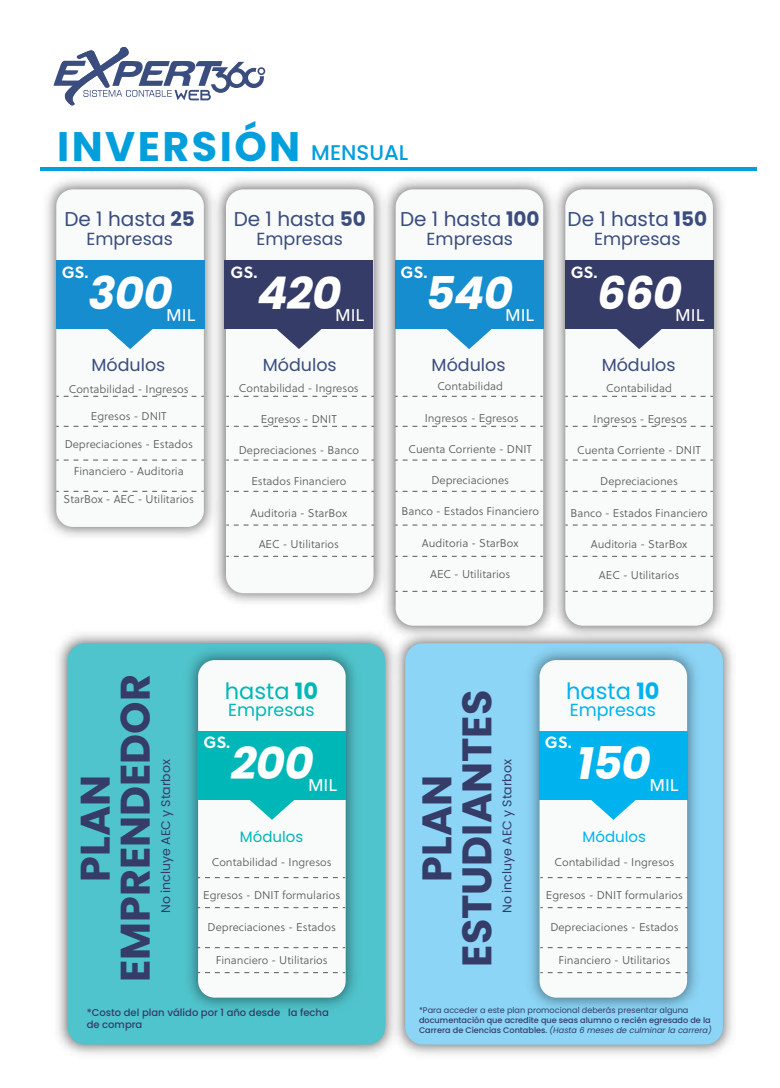
<style>
.page{position:relative;width:780px;height:1088px;background:#fff}
.page>*{position:absolute;margin:0;border:0;box-sizing:border-box;transform-origin:0 0}
.t1{font:italic 700 45px "Poppins";letter-spacing:-.02em;color:#fff}
.t2{font:700 41.25px/40px "Poppins";color:#343c67;text-align:center}
.t3{font:700 41.25px "Poppins";letter-spacing:.06em;color:#039edc}
.t4{font:22.5px "Poppins";color:#00b7b7}
.t5{font:22.5px "Poppins";color:#00b2ee}
.t6{font:20px "Poppins";color:#3b4c7f}
.t7{font:17.5px "Poppins";color:#3b4c7f}
.t8{font:17.5px "Poppins";color:#00b7b7}
.t9{font:17.5px "Poppins";color:#00b2ee}
.t10{font:17px "Soleil";color:#fff}
.t11{font:700 16.25px "Soleil";color:#fff}
.t12{font:15px "Poppins";color:#00b7b7}
.t13{font:15px "Poppins";color:#00b2ee}
.t14{font:12.5px "Poppins";color:#343c67}
.t15{font:300 11.25px "Soleil";color:#57585a}
.t16{font:500 10px/12px "Poppins";color:#343c67}
.t17{font:500 8.12px/9.8px "Poppins";color:#343c67}
.t18{font:8.12px "Poppins";color:#343c67}
.s1{font-weight:500;font-size:21.25px}
.s2{font-weight:700}
.s3{font-weight:400;font-style:italic}
</style>
<div class="page">
<hr style="left:40px;top:167px;width:716px;height:4px;background:#039edc">
<svg style="left:53px;top:47px;width:212px;height:58px"></svg>
<img style="left:46px;top:180px;width:160px;height:357px">
<div style="left:56px;top:189px;width:148px;height:338px;background:#f8fbf9;border-radius:17px"></div>
<img style="left:206px;top:180px;width:170px;height:423px">
<div style="left:226px;top:189px;width:147px;height:404px;background:#f8fbf9;border-radius:18px"></div>
<img style="left:57px;top:634px;width:329px;height:421px">
<div style="left:68px;top:643px;width:317px;height:401px;background:#50c4cc;border-radius:18px"></div>
<img style="left:386px;top:644px;width:347px;height:411px">
<div style="left:405px;top:643px;width:317px;height:401px;background:#8cd5f6;border-radius:18px"></div>
<img style="left:376px;top:180px;width:170px;height:464px">
<div style="left:395px;top:189px;width:148px;height:437px;background:#f8fbf9;border-radius:18px"></div>
<img style="left:546px;top:180px;width:180px;height:464px">
<div style="left:565px;top:189px;width:148px;height:437px;background:#f8fbf9;border-radius:18px"></div>
<div style="left:56px;top:260px;width:148px;height:69px;background:#158dce"></div>
<svg style="left:107px;top:329px;width:46px;height:20px"></svg>
<div style="left:394px;top:260px;width:149px;height:69px;background:#158dce"></div>
<svg style="left:446px;top:329px;width:46px;height:20px"></svg>
<div style="left:224px;top:260px;width:149px;height:69px;background:#343c67"></div>
<svg style="left:276px;top:329px;width:46px;height:20px"></svg>
<div style="left:564px;top:260px;width:149px;height:69px;background:#343c67"></div>
<svg style="left:617px;top:329px;width:45px;height:20px"></svg>
<svg style="left:56px;top:396px;width:148px;height:1px"></svg>
<svg style="left:56px;top:426px;width:148px;height:1px"></svg>
<svg style="left:56px;top:460px;width:148px;height:1px"></svg>
<svg style="left:56px;top:491px;width:148px;height:1px"></svg>
<svg style="left:226px;top:396px;width:148px;height:1px"></svg>
<svg style="left:226px;top:426px;width:148px;height:1px"></svg>
<svg style="left:226px;top:460px;width:148px;height:1px"></svg>
<svg style="left:226px;top:491px;width:148px;height:1px"></svg>
<svg style="left:226px;top:525px;width:148px;height:1px"></svg>
<svg style="left:226px;top:556px;width:148px;height:1px"></svg>
<svg style="left:395px;top:396px;width:147px;height:1px"></svg>
<svg style="left:395px;top:426px;width:147px;height:1px"></svg>
<svg style="left:395px;top:460px;width:147px;height:1px"></svg>
<svg style="left:395px;top:491px;width:147px;height:1px"></svg>
<svg style="left:395px;top:525px;width:147px;height:1px"></svg>
<svg style="left:395px;top:556px;width:147px;height:1px"></svg>
<svg style="left:395px;top:591px;width:147px;height:1px"></svg>
<svg style="left:565px;top:396px;width:147px;height:1px"></svg>
<svg style="left:565px;top:426px;width:147px;height:1px"></svg>
<svg style="left:565px;top:460px;width:147px;height:1px"></svg>
<svg style="left:565px;top:491px;width:147px;height:1px"></svg>
<svg style="left:565px;top:525px;width:147px;height:1px"></svg>
<svg style="left:565px;top:556px;width:147px;height:1px"></svg>
<svg style="left:565px;top:591px;width:147px;height:1px"></svg>
<img style="left:179px;top:641px;width:186px;height:366px">
<div style="left:198px;top:660px;width:147px;height:337px;background:#f8fbf9;border-radius:17px"></div>
<div style="left:197px;top:731px;width:149px;height:68px;background:#00b7b7"></div>
<svg style="left:228px;top:799px;width:88px;height:21px"></svg>
<svg style="left:198px;top:877px;width:147px;height:1px"></svg>
<svg style="left:198px;top:907px;width:147px;height:1px"></svg>
<svg style="left:198px;top:947px;width:147px;height:1px"></svg>
<svg style="left:198px;top:972px;width:147px;height:1px"></svg>
<img style="left:520px;top:641px;width:186px;height:367px">
<div style="left:539px;top:660px;width:148px;height:337px;background:#f8fbf9;border-radius:17px"></div>
<div style="left:539px;top:731px;width:148px;height:68px;background:#00b2ee"></div>
<svg style="left:569px;top:799px;width:88px;height:21px"></svg>
<svg style="left:540px;top:877px;width:148px;height:1px"></svg>
<svg style="left:540px;top:907px;width:148px;height:1px"></svg>
<svg style="left:540px;top:947px;width:148px;height:1px"></svg>
<svg style="left:540px;top:972px;width:148px;height:1px"></svg>
<h2 class="t3" style="left:57px;top:122px;width:352px">INVERSIÓN <span class="s1">MENSUAL</span></h2>
<h3 class="t6" style="left:64px;top:208px;width:132px">De 1 hasta <span class="s2">25</span></h3>
<h3 class="t7" style="left:86px;top:229px;width:88px">Empresas</h3>
<h3 class="t6" style="left:234px;top:208px;width:133px">De 1 hasta <span class="s2">50</span></h3>
<h3 class="t7" style="left:256px;top:229px;width:88px">Empresas</h3>
<h3 class="t6" style="left:400px;top:208px;width:141px">De 1 hasta <span class="s2">100</span></h3>
<h3 class="t7" style="left:426px;top:229px;width:88px">Empresas</h3>
<h3 class="t6" style="left:567px;top:208px;width:141px">De 1 hasta <span class="s2">150</span></h3>
<h3 class="t7" style="left:594px;top:229px;width:88px">Empresas</h3>
<h3 class="t11" style="left:62px;top:259px;width:28px">GS.</h3>
<h1 class="t1" style="left:88px;top:267px;width:86px">300</h1>
<h3 class="t10" style="left:166px;top:302px;width:30px">MIL</h3>
<h3 class="t11" style="left:230px;top:259px;width:28px">GS.</h3>
<h1 class="t1" style="left:257px;top:267px;width:85px">420</h1>
<h3 class="t10" style="left:335px;top:302px;width:30px">MIL</h3>
<h3 class="t11" style="left:400px;top:259px;width:28px">GS.</h3>
<h1 class="t1" style="left:426px;top:267px;width:89px">540</h1>
<h3 class="t10" style="left:505px;top:302px;width:30px">MIL</h3>
<h3 class="t11" style="left:570px;top:259px;width:28px">GS.</h3>
<h1 class="t1" style="left:597px;top:267px;width:86px">660</h1>
<h3 class="t10" style="left:675px;top:302px;width:30px">MIL</h3>
<h3 class="t7" style="left:91px;top:355px;width:75px">Módulos</h3>
<h3 class="t7" style="left:263px;top:355px;width:75px">Módulos</h3>
<h3 class="t7" style="left:431px;top:355px;width:75px">Módulos</h3>
<h3 class="t7" style="left:601px;top:355px;width:75px">Módulos</h3>
<p class="t15" style="left:69px;top:381px;width:121px">Contabilidad - Ingresos</p>
<p class="t15" style="left:91px;top:408px;width:77px">Egresos - DNIT</p>
<p class="t15" style="left:65px;top:436px;width:130px">Depreciaciones - Estados</p>
<p class="t15" style="left:74px;top:463px;width:111px">Financiero - Auditoria</p>
<p class="t15" style="left:64px;top:491px;width:132px">StarBox - AEC - Utilitarios</p>
<p class="t15" style="left:239px;top:380px;width:121px">Contabilidad - Ingresos</p>
<p class="t15" style="left:261px;top:411px;width:77px">Egresos - DNIT</p>
<p class="t15" style="left:239px;top:442px;width:122px">Depreciaciones - Banco</p>
<p class="t15" style="left:251px;top:473px;width:96px">Estados Financiero</p>
<p class="t15" style="left:250px;top:505px;width:98px">Auditoria - StarBox</p>
<p class="t15" style="left:259px;top:536px;width:82px">AEC - Utilitarios</p>
<h2 class="t2" style="left:76px;top:982px;width:309px;rotate:-90deg">PLAN<br>EMPRENDEDOR</h2>
<p class="t14" style="left:158px;top:913px;width:155px;rotate:-90deg">No incluye AEC y Starbox</p>
<h3 class="t4" style="left:225px;top:678px;width:95px">hasta <span class="s2">10</span></h3>
<h3 class="t8" style="left:228px;top:700px;width:88px">Empresas</h3>
<h1 class="t1" style="left:231px;top:737px;width:84px">200</h1>
<h3 class="t10" style="left:308px;top:773px;width:30px">MIL</h3>
<h3 class="t11" style="left:203px;top:730px;width:28px">GS.</h3>
<h3 class="t12" style="left:240px;top:828px;width:65px">Módulos</h3>
<p class="t15" style="left:212px;top:854px;width:121px">Contabilidad - Ingresos</p>
<p class="t15" style="left:203px;top:887px;width:138px">Egresos - DNIT formularios</p>
<p class="t15" style="left:208px;top:919px;width:130px">Depreciaciones - Estados</p>
<p class="t15" style="left:216px;top:952px;width:113px">Financiero - Utilitarios</p>
<p class="t15" style="left:437px;top:378px;width:67px">Contabilidad</p>
<p class="t15" style="left:424px;top:410px;width:95px">Ingresos - Egresos</p>
<p class="t15" style="left:408px;top:441px;width:125px">Cuenta Corriente - DNIT</p>
<p class="t15" style="left:431px;top:472px;width:79px">Depreciaciones</p>
<p class="t15" style="left:401px;top:503px;width:139px">Banco - Estados Financiero</p>
<p class="t15" style="left:422px;top:535px;width:98px">Auditoria - StarBox</p>
<p class="t15" style="left:430px;top:566px;width:82px">AEC - Utilitarios</p>
<p class="t15" style="left:606px;top:380px;width:67px">Contabilidad</p>
<p class="t15" style="left:593px;top:411px;width:95px">Ingresos - Egresos</p>
<p class="t15" style="left:577px;top:442px;width:125px">Cuenta Corriente - DNIT</p>
<p class="t15" style="left:600px;top:474px;width:79px">Depreciaciones</p>
<p class="t15" style="left:570px;top:505px;width:139px">Banco - Estados Financiero</p>
<p class="t15" style="left:590px;top:536px;width:98px">Auditoria - StarBox</p>
<p class="t15" style="left:599px;top:567px;width:82px">AEC - Utilitarios</p>
<h2 class="t2" style="left:417px;top:967px;width:278px;rotate:-90deg">PLAN<br>ESTUDIANTES</h2>
<p class="t14" style="left:500px;top:913px;width:155px;rotate:-90deg">No incluye AEC y Starbox</p>
<h3 class="t5" style="left:566px;top:678px;width:95px">hasta <span class="s2">10</span></h3>
<h3 class="t9" style="left:569px;top:700px;width:88px">Empresas</h3>
<h1 class="t1" style="left:577px;top:737px;width:75px">150</h1>
<h3 class="t10" style="left:649px;top:773px;width:30px">MIL</h3>
<h3 class="t11" style="left:545px;top:730px;width:28px">GS.</h3>
<h3 class="t13" style="left:582px;top:828px;width:65px">Módulos</h3>
<p class="t15" style="left:554px;top:854px;width:121px">Contabilidad - Ingresos</p>
<p class="t15" style="left:546px;top:887px;width:138px">Egresos - DNIT formularios</p>
<p class="t15" style="left:550px;top:919px;width:130px">Depreciaciones - Estados</p>
<p class="t15" style="left:558px;top:952px;width:113px">Financiero - Utilitarios</p>
<p class="t16" style="left:87px;top:1006px;width:244px">*Costo del plan válido por 1 año desde la fecha de compra</p>
<p class="t18" style="left:419px;top:1006px;width:271px">*Para acceder a este plan promocional deberás presentar alguna</p>
<p class="t17" style="left:419px;top:1015px;width:294px">documentación que acredite que seas alumno o recién egresado de la<br>Carrera de Ciencias Contables. <span class="s3">(Hasta 6 meses de culminar la carrera)</span></p>
</div>
